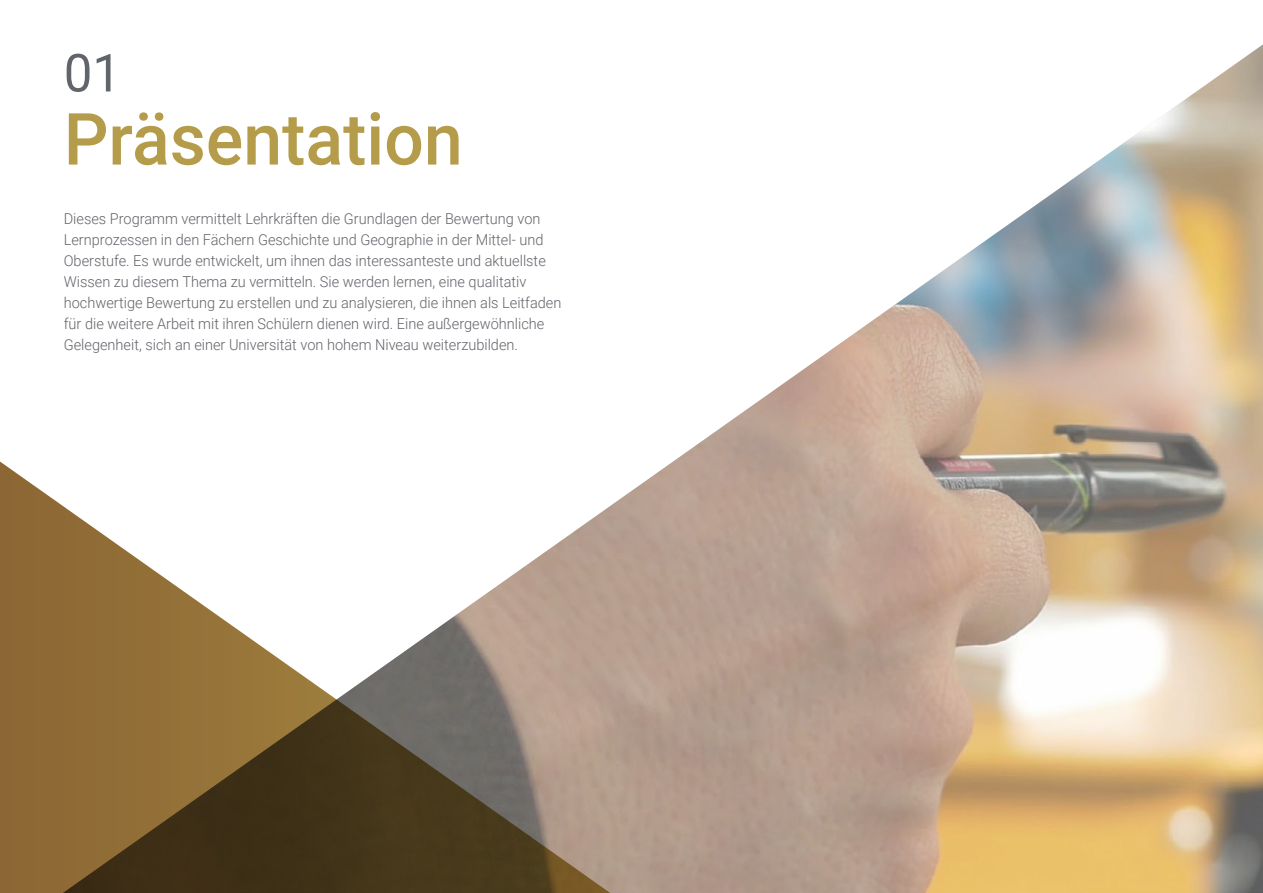
<style>
.page{position:relative;width:1263px;height:893px;background:#fff}
.page>*{position:absolute;margin:0;border:0;box-sizing:border-box;transform-origin:0 0}
.t1{font:500 72px "Roboto";color:#b49c4b}
.t2{font:52.5px "Roboto";color:#61646a}
.t3{font:300 15px/21px "Roboto";color:#61646a}
</style>
<div class="page">
<img style="left:640px;top:44px;width:623px;height:849px">
<svg style="left:0;top:461px;width:640px;height:432px"></svg>
<h2 class="t2" style="left:64px;top:36px;width:59px">01</h2>
<h1 class="t1" style="left:64px;top:89px;width:400px">Präsentation</h1>
<p class="t3" style="left:64px;top:207px;width:499px">Dieses Programm vermittelt Lehrkräften die Grundlagen der Bewertung von Lernprozessen in den Fächern Geschichte und Geographie in der Mittel- und Oberstufe. Es wurde entwickelt, um ihnen das interessanteste und aktuellste Wissen zu diesem Thema zu vermitteln. Sie werden lernen, eine qualitativ hochwertige Bewertung zu erstellen und zu analysieren, die ihnen als Leitfaden für die weitere Arbeit mit ihren Schülern dienen wird. Eine außergewöhnliche Gelegenheit, sich an einer Universität von hohem Niveau weiterzubilden.</p>
</div>
